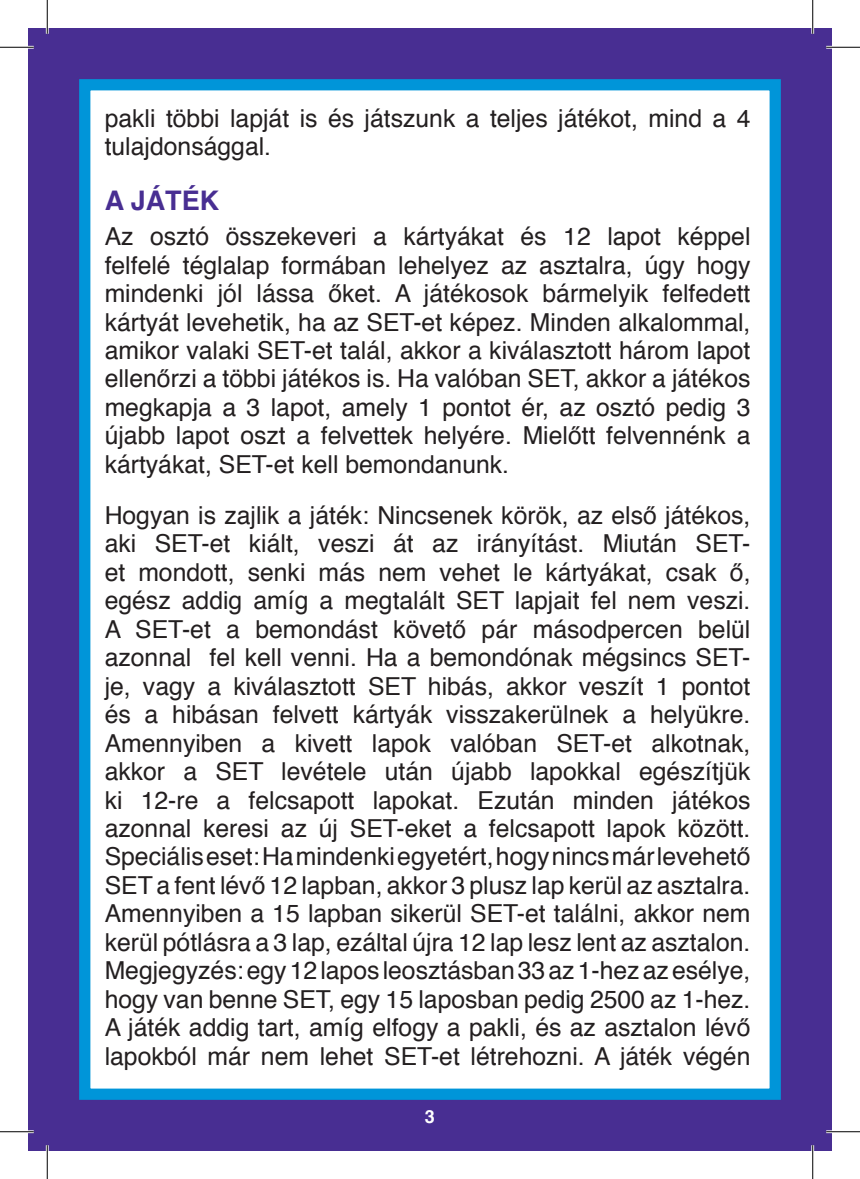
<style>
.page{position:relative;width:860px;height:1179px;background:#fff}
.page>*{position:absolute;margin:0;border:0;box-sizing:border-box;transform-origin:0 0}
.t1{font:700 27px "Helvetica";color:#482e92}
.t2{font:24.75px/28.3px "Helvetica";color:#231f20;text-align:justify}
.t3{font:700 18px "Helvetica";color:#fff}
</style>
<div class="page">
<div style="left:28px;top:28px;width:804px;height:1123px;background:#482e92"></div>
<div style="left:79px;top:79px;width:702px;height:1021px;background:#fff;border:11px solid #0095d9"></div>
<hr style="left:0;top:46px;width:34px;height:3px;background:#fff">
<hr style="left:826px;top:46px;width:34px;height:3px;background:#fff">
<hr style="left:0;top:1130px;width:34px;height:3px;background:#fff">
<hr style="left:826px;top:1130px;width:34px;height:3px;background:#fff">
<hr style="left:46px;top:0;width:3px;height:34px;background:#fff">
<hr style="left:46px;top:1145px;width:3px;height:34px;background:#fff">
<hr style="left:811px;top:0;width:3px;height:34px;background:#fff">
<hr style="left:811px;top:1145px;width:3px;height:34px;background:#fff">
<hr style="left:0;top:47px;width:34px;height:1px;background:#000">
<hr style="left:826px;top:47px;width:34px;height:1px;background:#000">
<hr style="left:0;top:1131px;width:34px;height:1px;background:#000">
<hr style="left:826px;top:1131px;width:34px;height:1px;background:#000">
<hr style="left:47px;top:0;width:1px;height:34px;background:#000">
<hr style="left:47px;top:1145px;width:1px;height:34px;background:#000">
<hr style="left:812px;top:0;width:1px;height:34px;background:#000">
<hr style="left:812px;top:1145px;width:1px;height:34px;background:#000">
<p class="t2" style="left:105px;top:106px;width:647px">pakli többi lapját is és játszunk a teljes játékot, mind a 4 tulajdonsággal.</p>
<p class="t1" style="left:105px;top:182px;width:116px">A JÁTÉK</p>
<p class="t2" style="left:105px;top:224px;width:647px">Az osztó összekeveri a kártyákat és 12 lapot képpel felfelé téglalap formában lehelyez az asztalra, úgy hogy mindenki jól lássa őket. A játékosok bármelyik felfedett kártyát levehetik, ha az SET-et képez. Minden alkalommal, amikor valaki SET-et talál, akkor a kiválasztott három lapot ellenőrzi a többi játékos is. Ha valóban SET, akkor a játékos megkapja a 3 lapot, amely 1 pontot ér, az osztó pedig 3 újabb lapot oszt a felvettek helyére. Mielőtt felvennénk a kártyákat, SET-et kell bemondanunk.</p>
<p class="t2" style="left:105px;top:502px;width:647px">Hogyan is zajlik a játék: Nincsenek körök, az első játékos, aki SET-et kiált, veszi át az irányítást. Miután SET&shy;et mondott, senki más nem vehet le kártyákat, csak ő, egész addig amíg a megtalált SET lapjait fel nem veszi.<br>A SET-et a bemondást követő pár másodpercen belül azonnal fel kell venni. Ha a bemondónak mégsincs SET&shy;je, vagy a kiválasztott SET hibás, akkor veszít 1 pontot és a hibásan felvett kártyák visszakerülnek a helyükre.<br>Amennyiben a kivett lapok valóban SET-et alkotnak, akkor a SET levétele után újabb lapokkal egészítjük ki 12-re a felcsapott lapokat. Ezután minden játékos azonnal keresi az új SET-eket a felcsapott lapok között.<br>Speciális eset: Ha mindenki egyetért, hogy nincs már levehető SET a fent lévő 12 lapban, akkor 3 plusz lap kerül az asztalra.<br>Amennyiben a 15 lapban sikerül SET-et találni, akkor nem kerül pótlásra a 3 lap, ezáltal újra 12 lap lesz lent az asztalon.<br>Megjegyzés: egy 12 lapos leosztásban 33 az 1-hez az esélye, hogy van benne SET, egy 15 laposban pedig 2500 az 1-hez.<br>A játék addig tart, amíg elfogy a pakli, és az asztalon lévő lapokból már nem lehet SET-et létrehozni. A játék végén</p>
<p class="t3" style="left:425px;top:1104px;width:12px">3</p>
</div>
